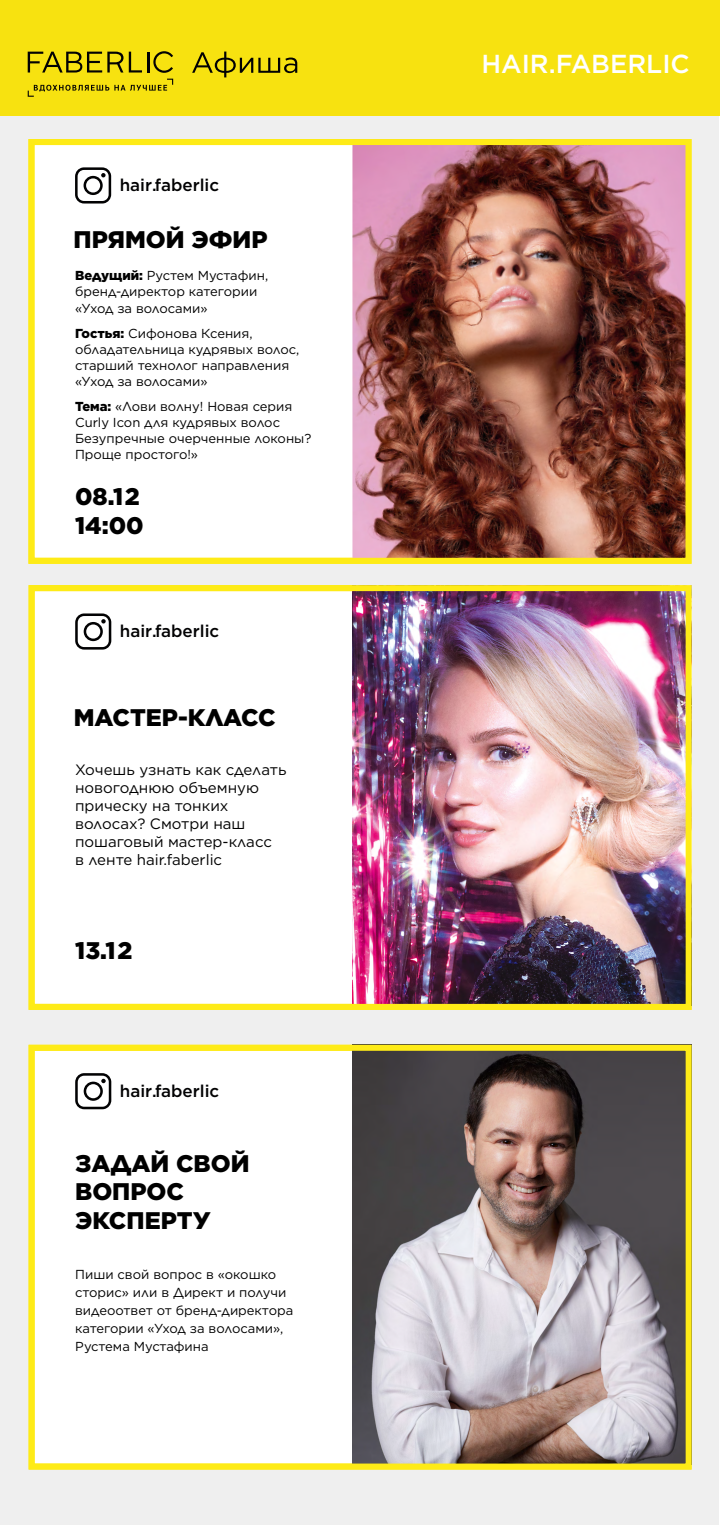
<style>
.page{position:relative;width:720px;height:1525px;background:#fff}
.page>*{position:absolute;margin:0;border:0;box-sizing:border-box;transform-origin:0 0}
.t1{font:500 26px "Gotham";color:#fff}
.t2{font:900 24px/28.8px "Gotham";color:#000}
.t3{font:900 24px "Gotham";letter-spacing:-.02em;color:#000}
.t4{font:500 17px "Gotham";color:#020203}
.t5{font:15px/18px "Gotham";color:#000}
.t6{font:13px/16px "Gotham";color:#000}
.s1{font-weight:900}
</style>
<div class="page">
<div style="left:0;top:0;width:720px;height:1524px;background:#efefef"></div>
<div style="left:0;top:0;width:720px;height:116px;background:#f7e210"></div>
<svg style="left:192px;top:52px;width:105px;height:25px"></svg>
<hr style="left:147px;top:52px;width:2px;height:20px;background:#020203">
<svg style="left:28px;top:52px;width:114px;height:21px"></svg>
<svg style="left:153px;top:51px;width:20px;height:22px"></svg>
<svg style="left:28px;top:79px;width:145px;height:18px"></svg>
<div style="left:29px;top:1044px;width:663px;height:425px;background:#fff"></div>
<svg style="left:75px;top:1073px;width:36px;height:36px"></svg>
<img style="left:353px;top:1051px;width:332px;height:411px">
<div style="left:29px;top:1044px;width:663px;height:425px;border:6px solid #feeb17"></div>
<div style="left:28px;top:139px;width:664px;height:425px;background:#fff"></div>
<div style="left:29px;top:585px;width:663px;height:424px;background:#fff"></div>
<svg style="left:75px;top:167px;width:36px;height:36px"></svg>
<svg style="left:75px;top:613px;width:36px;height:36px"></svg>
<img style="left:352px;top:146px;width:333px;height:411px">
<div style="left:28px;top:139px;width:664px;height:425px;border:6px solid #feeb17"></div>
<img style="left:352px;top:592px;width:333px;height:410px">
<div style="left:29px;top:585px;width:663px;height:424px;border:6px solid #feeb17"></div>
<h3 class="t4" style="left:120px;top:174px;width:101px">hair.faberlic</h3>
<h2 class="t2" style="left:74px;top:225px;width:196px">ПРЯМОЙ ЭФИР</h2>
<p class="t6" style="left:75px;top:267px;width:195px"><span class="s1">Ведущий:</span> Рустем Мустафин, бренд-директор категории «Уход за волосами»</p>
<p class="t6" style="left:75px;top:324px;width:226px"><span class="s1">Гостья:</span> Сифонова Ксения, обладательница кудрявых волос, старший технолог направления «Уход за волосами»</p>
<p class="t6" style="left:75px;top:398px;width:238px"><span class="s1">Тема:</span> «Лови волну! Новая серия<br>Curly Icon для кудрявых волос<br>Безупречные очерченные локоны?<br>Проще простого!»</p>
<h2 class="t2" style="left:75px;top:482px;width:70px">08.12<br>14:00</h2>
<h3 class="t4" style="left:120px;top:620px;width:101px">hair.faberlic</h3>
<h2 class="t3" style="left:74px;top:701px;width:204px">МАСТЕР-КЛАСС</h2>
<p class="t5" style="left:75px;top:760px;width:213px">Хочешь узнать как сделать новогоднюю объемную прическу на тонких волосах? Смотри наш пошаговый мастер-класс<br>в ленте hair.faberlic</p>
<h2 class="t2" style="left:75px;top:936px;width:59px">13.12</h2>
<h3 class="t4" style="left:120px;top:1079px;width:101px">hair.faberlic</h3>
<h2 class="t2" style="left:75px;top:1148px;width:176px">ЗАДАЙ СВОЙ<br>ВОПРОС<br>ЭКСПЕРТУ</h2>
<p class="t6" style="left:75px;top:1264px;width:220px;line-height:18px">Пиши свой вопрос в «окошко сторис» или в Директ и получи видеоответ от бренд-директора категории «Уход за волосами»,<br>Рустема Мустафина</p>
<h1 class="t1" style="left:481px;top:46px;width:210px">HAIR.FABERLIC</h1>
</div>
